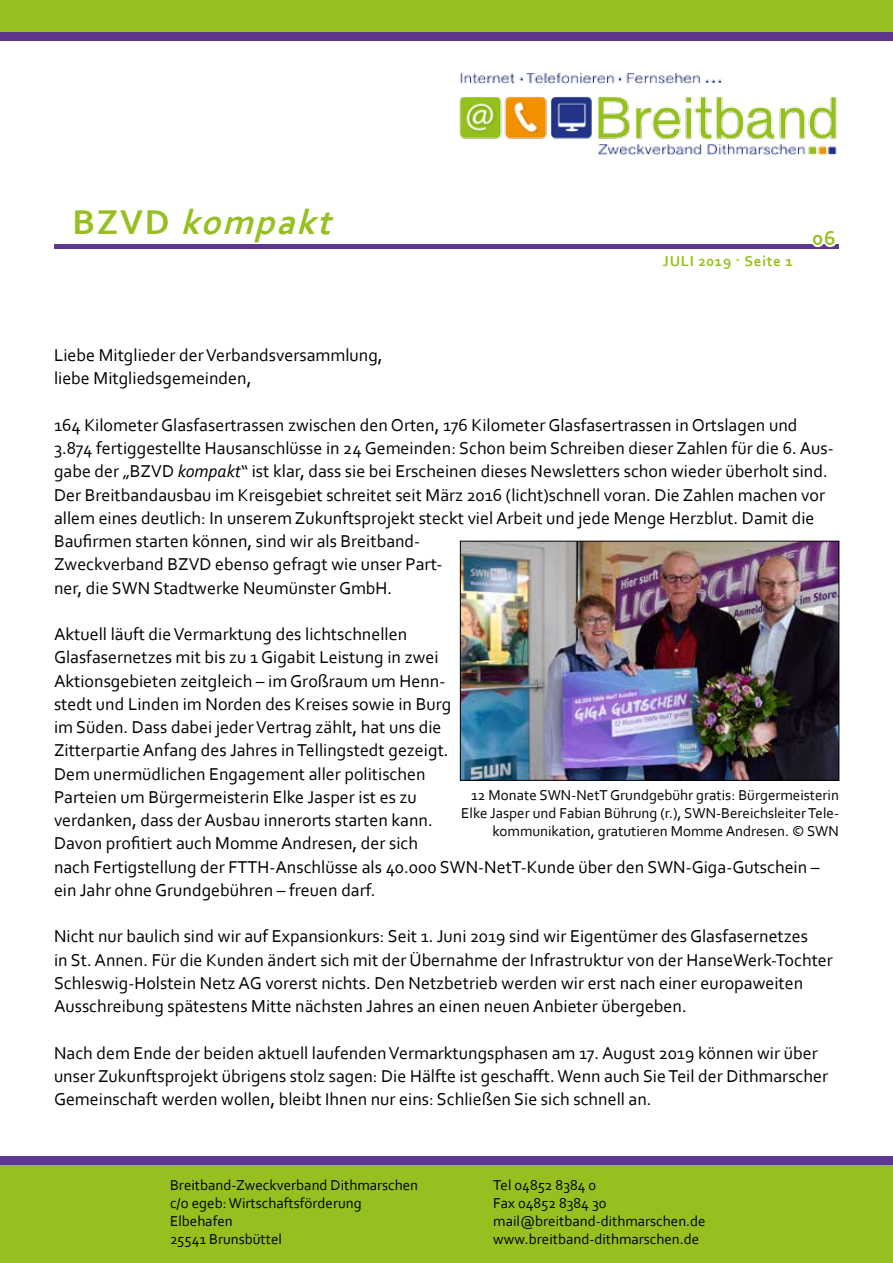
<style>
.page{position:relative;width:893px;height:1263px;background:#fff}
.page>*{position:absolute;margin:0;border:0;box-sizing:border-box;transform-origin:0 0}
.t1{font:italic 700 36px "Corbel";color:#95c01f}
.t2{font:700 21px "Corbel";color:#95c01f}
.t3{font:18px/23.2px "Corbel";color:#000}
.t4{font:15px/18px "Corbel";color:#000}
.t5{font:700 15px "Corbel";letter-spacing:.05em;color:#95c01f}
.s1{font-style:normal}
.s2{font-style:italic}
</style>
<div class="page">
<div style="left:0;top:1165px;width:893px;height:98px;background:#95c01f"></div>
<div style="left:0;top:1157px;width:893px;height:8px;background:#5d388e"></div>
<div style="left:0;top:0;width:893px;height:32px;background:#95c01f"></div>
<div style="left:0;top:32px;width:893px;height:8px;background:#5d388e"></div>
<div style="left:54px;top:244px;width:785px;height:5px;background:#5d388e"></div>
<img style="left:459px;top:73px;width:378px;height:81px">
<svg style="left:812px;top:244px;width:24px;height:3px"></svg>
<img style="left:462px;top:543px;width:375px;height:235px">
<div style="left:460px;top:541px;width:379px;height:239px;border:1px solid #000"></div>
<h1 class="t1" style="left:72px;top:200px;width:271px"><span class="s1">B Z V D</span> kompakt</h1>
<p class="t5" style="left:663px;top:252px;width:132px">JULI 2019 · Seite 1</p>
<p class="t2" style="left:812px;top:225px;width:25px">06</p>
<p class="t3" style="left:54px;top:343px;width:330px">Liebe Mitglieder der Verbandsversammlung, liebe Mitgliedsgemeinden,</p>
<p class="t3" style="left:54px;top:413px;width:781px">164 Kilometer Glasfasertrassen zwischen den Orten, 176 Kilometer Glasfasertrassen in Ortslagen und 3.874 fertiggestellte Hausanschlüsse in 24 Gemeinden: Schon beim Schreiben dieser Zahlen für die 6. Aus&shy;gabe der „BZVD <span class="s2">kompakt</span>“ ist klar, dass sie bei Erscheinen dieses Newsletters schon wieder überholt sind.<br>Der Breitbandausbau im Kreisgebiet schreitet seit März 2016 (licht)schnell voran. Die Zahlen machen vor allem eines deutlich: In unserem Zukunftsprojekt steckt viel Arbeit und jede Menge Herzblut. Damit die Baufirmen starten können, sind wir als Breitband-<br>Zweckverband BZVD ebenso gefragt wie unser Part-<br>ner, die SWN Stadtwerke Neumünster GmbH.</p>
<p class="t3" style="left:54px;top:622px;width:767px">Aktuell läuft die Vermarktung des lichtschnellen<br>Glasfasernetzes mit bis zu 1 Gigabit Leistung in zwei<br>Aktionsgebieten zeitgleich – im Großraum um Henn-<br>stedt und Linden im Norden des Kreises sowie in Burg<br>im Süden. Dass dabei jeder Vertrag zählt, hat uns die<br>Zitterpartie Anfang des Jahres in Tellingstedt gezeigt.<br>Dem unermüdlichen Engagement aller politischen<br>Parteien um Bürgermeisterin Elke Jasper ist es zu<br>verdanken, dass der Ausbau innerorts starten kann.<br>Davon profitiert auch Momme Andresen, der sich<br>nach Fertigstellung der FTTH-Anschlüsse als 40.000 SWN-NetT-Kunde über den SWN-Giga-Gutschein – ein Jahr ohne Grundgebühren – freuen darf.</p>
<p class="t3" style="left:54px;top:924px;width:780px">Nicht nur baulich sind wir auf Expansionkurs: Seit 1. Juni 2019 sind wir Eigentümer des Glasfasernetzes<br>in St. Annen. Für die Kunden ändert sich mit der Übernahme der Infrastruktur von der HanseWerk-Tochter Schleswig-Holstein Netz AG vorerst nichts. Den Netzbetrieb werden wir erst nach einer europaweiten Ausschreibung spätestens Mitte nächsten Jahres an einen neuen Anbieter übergeben.</p>
<p class="t3" style="left:54px;top:1041px;width:776px">Nach dem Ende der beiden aktuell laufenden Vermarktungsphasen am 17. August 2019 können wir über unser Zukunftsprojekt übrigens stolz sagen: Die Hälfte ist geschafft. Wenn auch Sie Teil der Dithmarscher<br>Gemeinschaft werden wollen, bleibt Ihnen nur eins: Schließen Sie sich schnell an.</p>
<p class="t4" style="left:461px;top:786px;width:379px;text-align:right">12 Monate SWN-NetT Grundgebühr gratis: Bürgermeisterin<br>Elke Jasper und Fabian Bührung (r.), SWN-Bereichsleiter Tele&shy;kommunikation, gratutieren Momme Andresen. © SWN</p>
<p class="t4" style="left:170px;top:1175px;width:250px">Breitband-Zweckverband Dithmarschen c/o egeb: Wirtschaftsförderung<br>Elbehafen<br>25541 Brunsbüttel</p>
<p class="t4" style="left:493px;top:1175px;width:214px">Tel 04852 8384 0<br>Fax 04852 8384 30 mail@breitband-dithmarschen.de www.breitband-dithmarschen.de</p>
</div>
